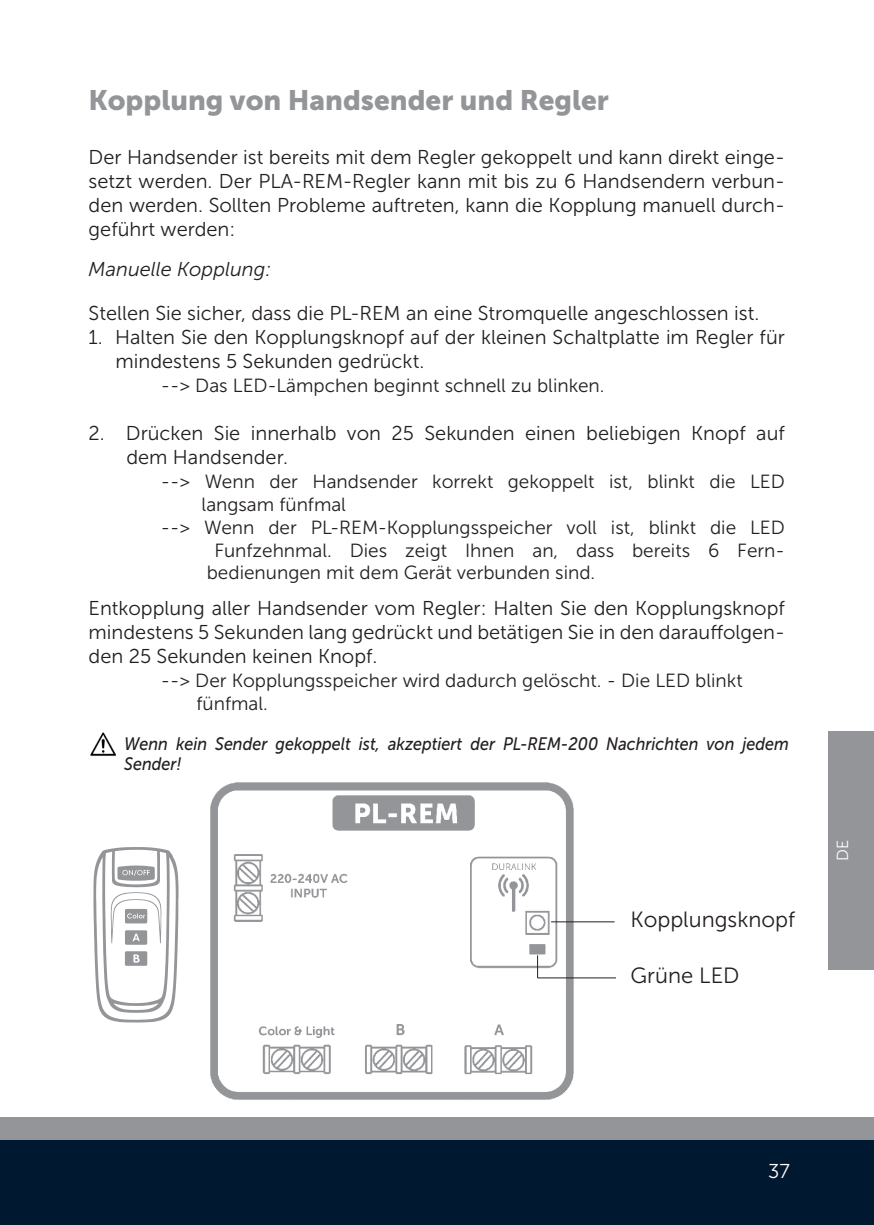
<style>
.page{position:relative;width:874px;height:1225px;background:#fff}
.page>*{position:absolute;margin:0;border:0;box-sizing:border-box;transform-origin:0 0}
.t1{font:28px "Museo Sans 900";color:#939598}
.t2{font:22px "Museo Sans 300";color:#231f20}
.t3{font:20px/24px "Museo Sans 300";color:#231f20;text-align:justify}
.t4{font:italic 20px "Museo Sans 300";color:#231f20}
.t5{font:20px "Museo Sans 300";color:#fff}
.t6{font:19px/22.8px "Museo Sans 300";color:#231f20}
.t7{font:italic 18px/20px "Museo Sans 500";color:#231f20;scale:.9 1}
.t8{font:16px "Museo Sans 300";color:#fff}
</style>
<div class="page">
<div style="left:0;top:1140px;width:873px;height:85px;background:#001930"></div>
<div style="left:0;top:1117px;width:873px;height:23px;background:#939598"></div>
<div style="left:827px;top:731px;width:46px;height:238px;background:#939598"></div>
<img style="left:210px;top:782px;width:367px;height:318px">
<hr style="left:551px;top:921px;width:63px;height:1px;background:#231f20">
<svg style="left:537px;top:955px;width:1px;height:22px"></svg>
<hr style="left:537px;top:977px;width:78px;height:1px;background:#231f20">
<svg style="left:93px;top:847px;width:85px;height:175px"></svg>
<img style="left:90px;top:732px;width:26px;height:24px">
<p class="t1" style="left:89px;top:84px;width:521px">Kopplung von Handsender und Regler</p>
<p class="t3" style="left:89px;top:145px;width:697px">Der Handsender ist bereits mit dem Regler gekoppelt und kann direkt einge&shy;setzt werden. Der PLA-REM-Regler kann mit bis zu 6 Handsendern verbun&shy;den werden. Sollten Probleme auftreten, kann die Kopplung manuell durch&shy;geführt werden:</p>
<p class="t4" style="left:89px;top:258px;width:184px">Manuelle Kopplung:</p>
<p class="t3" style="left:89px;top:301px;width:672px">Stellen Sie sicher, dass die PL-REM an eine Stromquelle angeschlossen ist.</p>
<p class="t3" style="left:115px;top:325px;width:670px;text-indent:-27px">1. Halten Sie den Kopplungsknopf auf der kleinen Schaltplatte im Regler für mindestens 5 Sekunden gedrückt.</p>
<p class="t6" style="left:161px;top:374px;width:445px">--&gt; Das LED-Lämpchen beginnt schnell zu blinken.</p>
<p class="t3" style="left:126px;top:421px;width:659px;text-indent:-38px">2. Drücken Sie innerhalb von 25 Sekunden einen beliebigen Knopf auf dem Handsender.</p>
<p class="t6" style="left:201px;top:470px;width:584px;text-indent:-41px">--&gt; Wenn der Handsender korrekt gekoppelt ist, blinkt die LED langsam fünfmal</p>
<p class="t6" style="left:161px;top:516px;width:625px">--&gt; Wenn der PL-REM-Kopplungsspeicher voll ist, blinkt die LED</p>
<p class="t6" style="left:214px;top:539px;width:571px">Funfzehnmal. Dies zeigt Ihnen an, dass bereits 6 Fern-</p>
<p class="t6" style="left:207px;top:561px;width:390px">bedienungen mit dem Gerät verbunden sind.</p>
<p class="t3" style="left:89px;top:596px;width:697px">Entkopplung aller Handsender vom Regler: Halten Sie den Kopplungsknopf mindestens 5 Sekunden lang gedrückt und betätigen Sie in den darauffolgen&shy;den 25 Sekunden keinen Knopf.</p>
<p class="t6" style="left:161px;top:669px;width:583px">--&gt; Der Kopplungsspeicher wird dadurch gelöscht. - Die LED blinkt</p>
<p class="t6" style="left:196px;top:692px;width:73px">fünfmal.</p>
<p class="t7" style="left:124px;top:733px;width:739px">Wenn kein Sender gekoppelt ist, akzeptiert der PL-REM-200 Nachrichten von jedem<br>Sender!</p>
<p class="t2" style="left:630px;top:907px;width:166px">Kopplungsknopf</p>
<p class="t2" style="left:630px;top:963px;width:110px">Grüne LED</p>
<p class="t8" style="left:833px;top:861px;width:22px;rotate:-90deg">DE</p>
<p class="t5" style="left:767px;top:1160px;width:23px">37</p>
</div>
